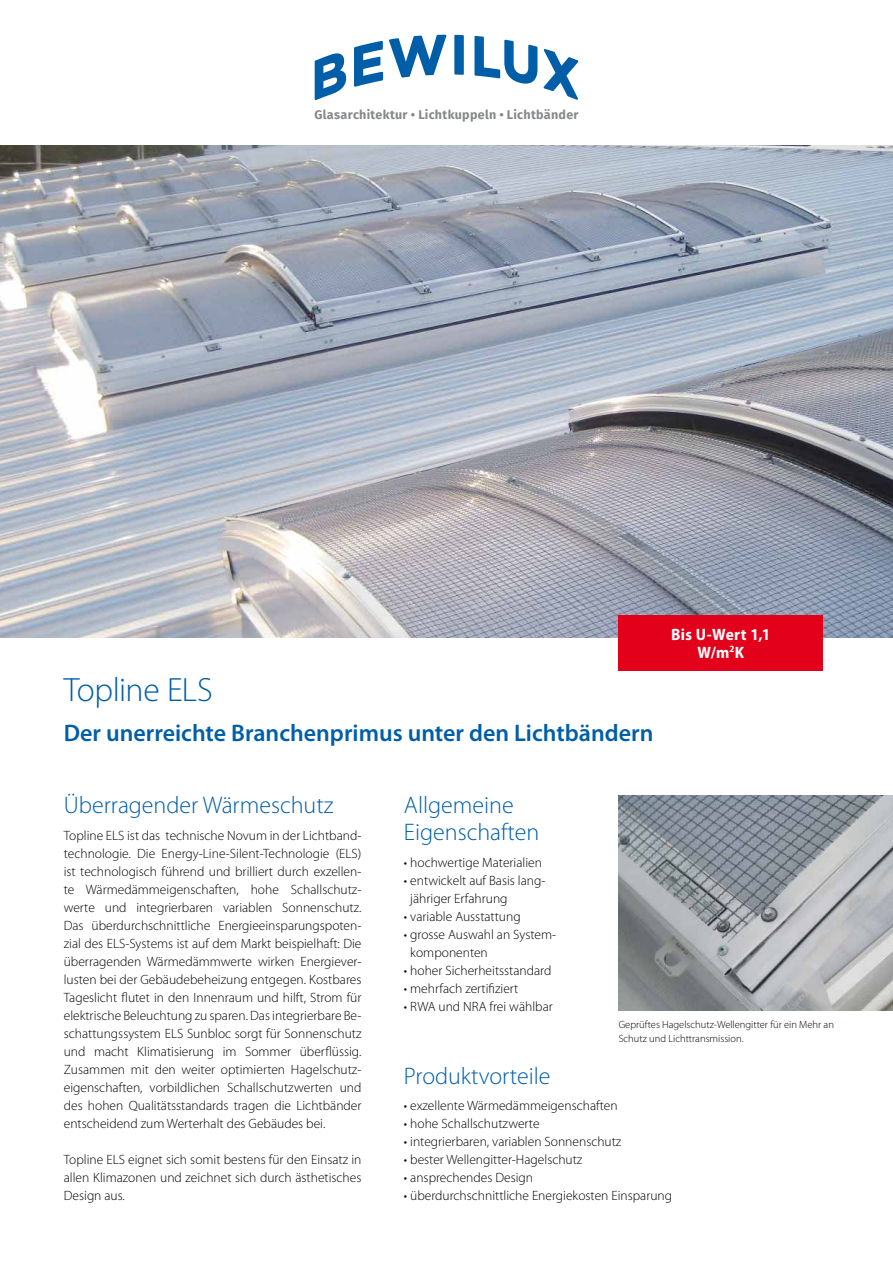
<style>
.page{position:relative;width:893px;height:1263px;background:#fff}
.page>*{position:absolute;margin:0;border:0;box-sizing:border-box;transform-origin:0 0}
.t1{font:300 33.75px "Myriad Pro";letter-spacing:-.015em;color:#005ea8}
.t2{font:300 24px/27px "Myriad Pro";color:#005ea8}
.t3{font:600 24px "Myriad Pro";color:#005ea8}
.t4{font:700 semi-condensed 16.5px/18px "Myriad Pro";letter-spacing:.02em;color:#fff;text-align:center}
.t5{font:300 13.5px/18px "Myriad Pro";color:#000;text-align:justify}
.t6{font:700 12.45px "Fira Sans";letter-spacing:.02em;color:#87888a}
.t7{font:300 10.5px/13.5px "Myriad Pro";color:#000}
</style>
<div class="page">
<img style="left:619px;top:795px;width:274px;height:215px">
<img style="left:0;top:145px;width:893px;height:493px">
<svg style="left:315px;top:53px;width:31px;height:47px"></svg>
<svg style="left:354px;top:41px;width:29px;height:46px"></svg>
<svg style="left:389px;top:35px;width:57px;height:43px"></svg>
<svg style="left:454px;top:35px;width:10px;height:40px"></svg>
<svg style="left:474px;top:36px;width:63px;height:48px"></svg>
<svg style="left:544px;top:49px;width:34px;height:51px"></svg>
<div style="left:619px;top:615px;width:204px;height:56px;background:#e2001a"></div>
<p class="t6" style="left:314px;top:104px;width:266px">Glasarchitektur • Lichtkuppeln • Lichtbänder</p>
<h1 class="t1" style="left:64px;top:671px;width:151px">Topline ELS</h1>
<h2 class="t3" style="left:64px;top:719px;width:591px">Der unerreichte Branchenprimus unter den Lichtbändern</h2>
<p class="t4" style="left:671px;top:625px;width:101px">Bis U-Wert 1,1<br>W/m<sup>2</sup>K</p>
<h2 class="t2" style="left:64px;top:792px;width:271px">Überragender Wärmeschutz</h2>
<p class="t5" style="left:64px;top:826px;width:299px">Topline ELS ist das technische Novum in der Lichtband&shy;technologie. Die Energy-Line-Silent-Technologie (ELS) ist technologisch führend und brilliert durch exzellen&shy;te Wärmedämmeigenschaften, hohe Schallschutz&shy;werte und integrierbaren variablen Sonnenschutz.<br>Das überdurchschnittliche Energieeinsparungspoten&shy;zial des ELS-Systems ist auf dem Markt beispielhaft: Die überragenden Wärmedämmwerte wirken Energiever&shy;lusten bei der Gebäudebeheizung entgegen. Kostbares Tageslicht flutet in den Innenraum und hilft, Strom für elektrische Beleuchtung zu sparen. Das integrierbare Be&shy;schattungssystem ELS Sunbloc sorgt für Sonnenschutz und macht Klimatisierung im Sommer überflüssig.<br>Zusammen mit den weiter optimierten Hagelschutz&shy;eigenschaften, vorbildlichen Schallschutzwerten und des hohen Qualitätsstandards tragen die Lichtbänder entscheidend zum Werterhalt des Gebäudes bei.</p>
<p class="t5" style="left:64px;top:1150px;width:299px">Topline ELS eignet sich somit bestens für den Einsatz in allen Klimazonen und zeichnet sich durch ästhetisches Design aus.</p>
<h2 class="t2" style="left:404px;top:792px;width:137px">Allgemeine<br>Eigenschaften</h2>
<p class="t5" style="left:404px;top:853px;width:140px">• hochwertige Materialien</p>
<p class="t5" style="left:410px;top:871px;width:137px;text-indent:-6px">• entwickelt auf Basis lang&shy;jähriger Erfahrung</p>
<p class="t5" style="left:404px;top:907px;width:118px">• variable Ausstattung</p>
<p class="t5" style="left:410px;top:925px;width:147px;text-indent:-6px">• grosse Auswahl an System&shy;komponenten</p>
<p class="t5" style="left:404px;top:961px;width:149px">• hoher Sicherheitsstandard</p>
<p class="t5" style="left:404px;top:979px;width:116px">• mehrfach zertifiziert</p>
<p class="t5" style="left:404px;top:997px;width:150px">• RWA und NRA frei wählbar</p>
<p class="t7" style="left:619px;top:1018px;width:217px">Geprüftes Hagelschutz-Wellengitter für ein Mehr an<br>Schutz und Lichttransmission.</p>
<h2 class="t2" style="left:404px;top:1062px;width:148px">Produktvorteile</h2>
<p class="t5" style="left:404px;top:1097px;width:215px">• exzellente Wärmedämmeigenschaften</p>
<p class="t5" style="left:404px;top:1115px;width:137px">• hohe Schallschutzwerte</p>
<p class="t5" style="left:404px;top:1133px;width:219px">• integrierbaren, variablen Sonnenschutz</p>
<p class="t5" style="left:404px;top:1151px;width:180px">• bester Wellengitter-Hagelschutz</p>
<p class="t5" style="left:404px;top:1169px;width:131px">• ansprechendes Design</p>
<p class="t5" style="left:404px;top:1187px;width:270px">• überdurchschnittliche Energiekosten Einsparung</p>
</div>
